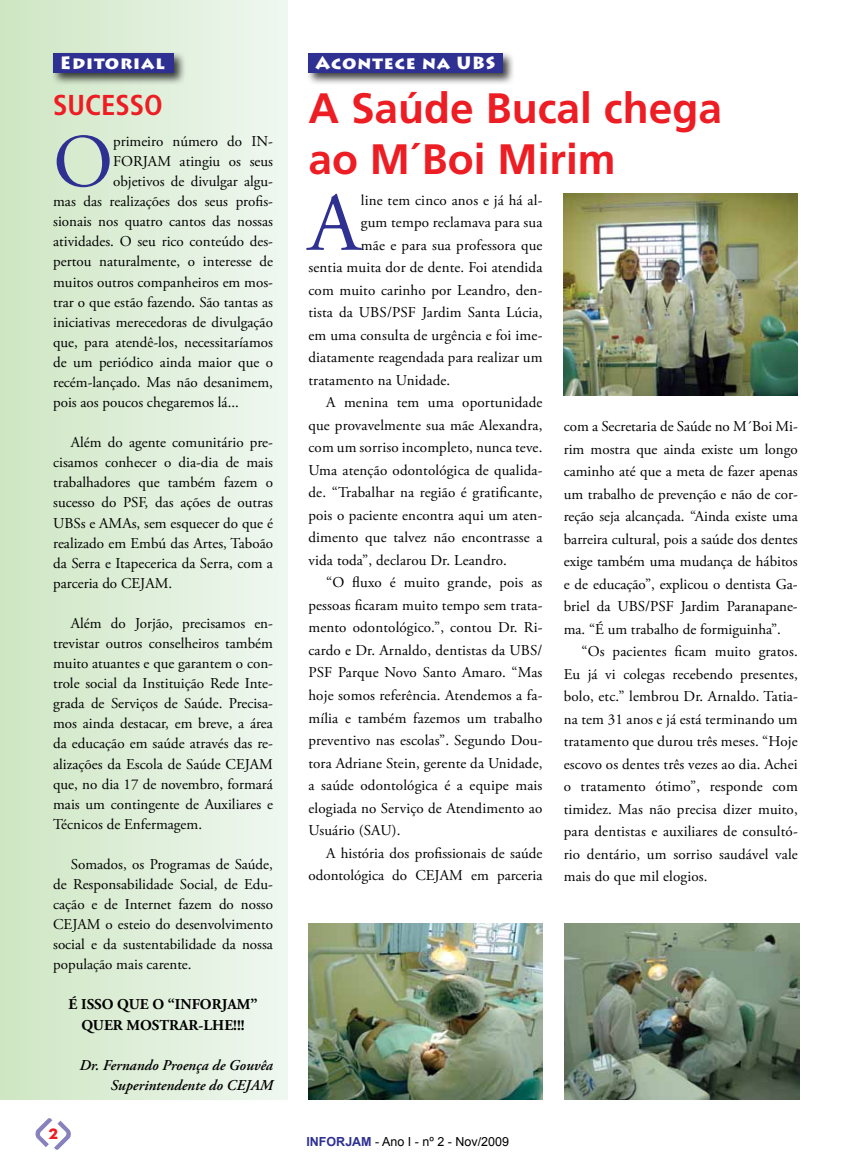
<style>
.page{position:relative;width:851px;height:1170px;background:#fff}
.page>*{position:absolute;margin:0;border:0;box-sizing:border-box;transform-origin:0 0}
.t1{font:82.88px "Adobe Garamond Pro";color:#2e3092}
.t2{font:75.38px "Adobe Garamond Pro";color:#2e3092}
.t3{font:700 42.5px/51px "Frutiger LT Std";color:#ed1d24}
.t4{font:700 condensed 28.75px "Frutiger LT Std";color:#ed1d24}
.t5{font:700 20px "Neutra Text";color:#ed1d24}
.t6{font:900 17.5px "Lithos Pro";letter-spacing:.05em;color:#fff}
.t7{font:15px/20.1px "Adobe Garamond Pro";letter-spacing:.01em;color:#000;text-align:justify}
.t8{font:italic 600 15px/20.1px "Adobe Garamond Pro";color:#000;text-align:right}
.t9{font:700 15px/20.1px "Adobe Garamond Pro";color:#000;text-align:center}
.t10{font:12.5px "Arial";color:#000}
.s1{font-weight:700;color:#2e3092}
</style>
<div class="page">
<svg style="left:35px;top:1118px;width:36px;height:32px"></svg>
<div style="left:0;top:0;width:287px;height:1098px;background:linear-gradient(to right,#cee6c2,#eff7f1)"></div>
<div style="left:51px;top:51px;width:135px;height:35px;background:#000;opacity:.75"></div>
<div style="left:53px;top:53px;width:121px;height:20px;background:#2e3092"></div>
<div style="left:306px;top:51px;width:209px;height:35px;background:#000;opacity:.75"></div>
<div style="left:308px;top:53px;width:194px;height:20px;background:#2e3092"></div>
<img style="left:563px;top:194px;width:234px;height:201px">
<img style="left:564px;top:923px;width:235px;height:175px">
<img style="left:308px;top:923px;width:234px;height:175px">
<p class="t6" style="left:60px;top:52px;width:106px">Editorial</p>
<p class="t6" style="left:315px;top:52px;width:181px">Acontece na UBS</p>
<h3 class="t4" style="left:53px;top:88px;width:111px">SUCESSO</h3>
<h2 class="t2" style="left:53px;top:117px;width:61px">O</h2>
<p class="t7" style="left:113px;top:132px;width:161px">primeiro número do IN-</p>
<h3 class="t3" style="left:308px;top:83px;width:415px">A Saúde Bucal chega ao M´Boi M irim</h3>
<p class="t7" style="left:113px;top:152px;width:161px">FORJAM atingiu os seus</p>
<p class="t7" style="left:113px;top:172px;width:161px">objetivos de divulgar algu-</p>
<p class="t7" style="left:53px;top:192px;width:221px">mas das realizações dos seus profis-</p>
<p class="t7" style="left:53px;top:212px;width:221px">sionais nos quatro cantos das nossas</p>
<p class="t7" style="left:53px;top:232px;width:221px">atividades. O seu rico conteúdo des-</p>
<p class="t7" style="left:53px;top:252px;width:221px">pertou naturalmente, o interesse de</p>
<p class="t7" style="left:53px;top:272px;width:221px">muitos outros companheiros em mos-</p>
<p class="t7" style="left:53px;top:292px;width:221px">trar o que estão fazendo. São tantas as</p>
<p class="t7" style="left:53px;top:312px;width:221px">iniciativas merecedoras de divulgação</p>
<p class="t7" style="left:53px;top:332px;width:221px">que, para atendê-los, necessitaríamos</p>
<p class="t7" style="left:53px;top:352px;width:221px">de um periódico ainda maior que o</p>
<p class="t7" style="left:53px;top:372px;width:221px">recém-lançado. Mas não desanimem,</p>
<p class="t7" style="left:53px;top:393px;width:187px">pois aos poucos chegaremos lá...</p>
<p class="t7" style="left:53px;top:433px;width:221px;text-indent:18px">Além do agente comunitário pre&shy;cisamos conhecer o dia-dia de mais trabalhadores que também fazem o sucesso do PSF, das ações de outras UBSs e AMAs, sem esquecer do que é realizado em Embú das Artes, Taboão da Serra e Itapecerica da Serra, com a parceria do CEJAM.</p>
<p class="t7" style="left:53px;top:613px;width:221px;text-indent:18px">Além do Jorjão, precisamos en&shy;trevistar outros conselheiros também muito atuantes e que garantem o con&shy;trole social da Instituição Rede Inte&shy;grada de Serviços de Saúde. Precisa&shy;mos ainda destacar, em breve, a área da educação em saúde através das re&shy;alizações da Escola de Saúde CEJAM que, no dia 17 de novembro, formará mais um contingente de Auxiliares e Técnicos de Enfermagem.</p>
<p class="t7" style="left:53px;top:854px;width:221px;text-indent:18px">Somados, os Programas de Saúde, de Responsabilidade Social, de Edu&shy;cação e de Internet fazem do nosso CEJAM o esteio do desenvolvimento social e da sustentabilidade da nossa população mais carente.</p>
<p class="t9" style="left:69px;top:994px;width:190px">É ISSO QUE O “INFORJAM”<br>QUER MOSTRAR-LHE!!!</p>
<p class="t8" style="left:79px;top:1055px;width:195px">Dr. Fernando Proença de Gouvêa<br>Superintendente do CEJAM</p>
<h1 class="t1" style="left:308px;top:174px;width:53px">A</h1>
<p class="t7" style="left:361px;top:190px;width:183px">line tem cinco anos e já há al-</p>
<p class="t7" style="left:361px;top:213px;width:183px">gum tempo reclamava para sua</p>
<p class="t7" style="left:361px;top:235px;width:183px">mãe e para sua professora que</p>
<p class="t7" style="left:308px;top:258px;width:235px">sentia muita dor de dente. Foi atendida</p>
<p class="t7" style="left:308px;top:280px;width:235px">com muito carinho por Leandro, den-</p>
<p class="t7" style="left:308px;top:303px;width:235px">tista da UBS/PSF Jardim Santa Lúcia,</p>
<p class="t7" style="left:308px;top:325px;width:235px">em uma consulta de urgência e foi ime-</p>
<p class="t7" style="left:308px;top:348px;width:235px">diatamente reagendada para realizar um</p>
<p class="t7" style="left:308px;top:370px;width:143px">tratamento na Unidade.</p>
<p class="t7" style="left:326px;top:393px;width:218px">A menina tem uma oportunidade</p>
<p class="t7" style="left:308px;top:415px;width:235px">que provavelmente sua mãe Alexandra,</p>
<p class="t7" style="left:308px;top:438px;width:235px">com um sorriso incompleto, nunca teve.</p>
<p class="t7" style="left:308px;top:460px;width:235px">Uma atenção odontológica de qualida-</p>
<p class="t7" style="left:308px;top:483px;width:235px">de. “Trabalhar na região é gratificante,</p>
<p class="t7" style="left:308px;top:505px;width:235px">pois o paciente encontra aqui um aten-</p>
<p class="t7" style="left:308px;top:528px;width:235px">dimento que talvez não encontrasse a</p>
<p class="t7" style="left:308px;top:550px;width:200px">vida toda”, declarou Dr. Leandro.</p>
<p class="t7" style="left:326px;top:573px;width:218px">“O fluxo é muito grande, pois as</p>
<p class="t7" style="left:308px;top:595px;width:235px">pessoas ficaram muito tempo sem trata-</p>
<p class="t7" style="left:308px;top:618px;width:235px">mento odontológico.”, contou Dr. Ri-</p>
<p class="t7" style="left:308px;top:640px;width:235px">cardo e Dr. Arnaldo, dentistas da UBS/</p>
<p class="t7" style="left:308px;top:663px;width:235px">PSF Parque Novo Santo Amaro. “Mas</p>
<p class="t7" style="left:308px;top:685px;width:235px">hoje somos referência. Atendemos a fa-</p>
<p class="t7" style="left:308px;top:708px;width:235px">mília e também fazemos um trabalho</p>
<p class="t7" style="left:308px;top:730px;width:235px">preventivo nas escolas”. Segundo Dou-</p>
<p class="t7" style="left:308px;top:753px;width:235px">tora Adriane Stein, gerente da Unidade,</p>
<p class="t7" style="left:308px;top:775px;width:235px">a saúde odontológica é a equipe mais</p>
<p class="t7" style="left:308px;top:798px;width:235px">elogiada no Serviço de Atendimento ao</p>
<p class="t7" style="left:308px;top:820px;width:94px">Usuário (SAU).</p>
<p class="t7" style="left:326px;top:843px;width:218px">A história dos profissionais de saúde</p>
<p class="t7" style="left:308px;top:865px;width:235px">odontológica do CEJAM em parceria</p>
<p class="t7" style="left:563px;top:415px;width:235px;line-height:22.5px">com a Secretaria de Saúde no M´Boi Mi&shy;rim mostra que ainda existe um longo caminho até que a meta de fazer apenas um trabalho de prevenção e não de cor&shy;reção seja alcançada. “Ainda existe uma barreira cultural, pois a saúde dos dentes exige também uma mudança de hábitos e de educação”, explicou o dentista Ga&shy;briel da UBS/PSF Jardim Paranapane&shy;ma. “É um trabalho de formiguinha”.</p>
<p class="t7" style="left:563px;top:640px;width:235px;line-height:22.5px;text-indent:18px">“Os pacientes ficam muito gratos.<br>Eu já vi colegas recebendo presentes, bolo, etc.” lembrou Dr. Arnaldo. Tatia&shy;na tem 31 anos e já está terminando um tratamento que durou três meses. “Hoje escovo os dentes três vezes ao dia. Achei o tratamento ótimo”, responde com timidez. Mas não precisa dizer muito, para dentistas e auxiliares de consultó&shy;rio dentário, um sorriso saudável vale mais do que mil elogios.</p>
<h3 class="t5" style="left:48px;top:1119px;width:11px">2</h3>
<p class="t10" style="left:306px;top:1133px;width:204px"><span class="s1">INFORJAM</span> - Ano I - nº 2 - Nov/2009</p>
</div>
